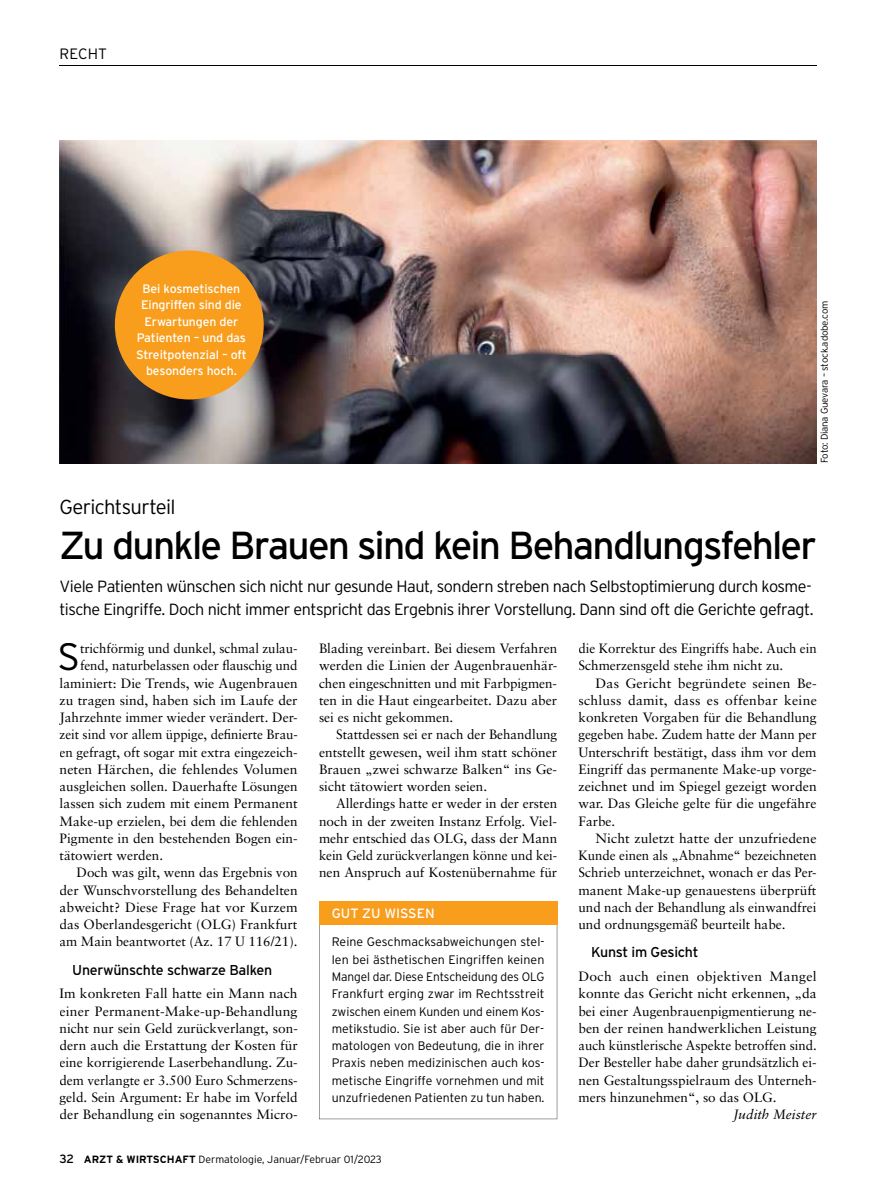
<style>
.page{position:relative;width:889px;height:1200px;background:#fff}
.page>*{position:absolute;margin:0;border:0;box-sizing:border-box;transform-origin:0 0}
.t1{font:39px "Interstate";letter-spacing:-.05em;color:#000}
.t2{font:300 38.1px "Interstate";color:#000}
.t3{font:300 20.25px "Interstate";letter-spacing:-.035em;color:#000}
.t4{font:300 16.2px/22.5px "Interstate";letter-spacing:-.03em;color:#000}
.t5{font:300 15px "Interstate";letter-spacing:.01em;color:#000}
.t6{font:14.25px "Interstate";letter-spacing:-.02em;color:#000}
.t7{font:13.5px/17.2px "Sabon";color:#000;text-align:justify}
.t8{font:italic 13.5px "Sabon";color:#000}
.t9{font:13.5px "Interstate";color:#fff}
.t10{font:300 12.3px/17.2px "Interstate";color:#000;text-align:justify}
.t11{font:12.3px/16.5px "Interstate";letter-spacing:-.01em;color:#fff;text-align:center}
.t12{font:300 10.5px "Interstate";color:#000}
.t13{font:300 9.75px "Interstate";letter-spacing:-.02em;color:#000}
.s1{font-weight:400;font-size:12px}
.s2{font-weight:700}
</style>
<div class="page">
<hr style="left:60px;top:66px;width:756px;height:1px;background:#000">
<img style="left:60px;top:140px;width:756px;height:323px">
<svg style="left:319px;top:924px;width:238px;height:194px"></svg>
<div style="left:319px;top:901px;width:238px;height:23px;background:#f99d1c"></div>
<div style="left:115px;top:250px;width:149px;height:149px;background:#f99d1c;border-radius:50%"></div>
<p class="t5" style="left:60px;top:45px;width:49px">RECHT</p>
<p class="t11" style="left:136px;top:280px;width:112px">Bei kosmetischen<br>Eingriffen sind die<br>Erwartungen der<br>Patienten – und das<br>Streitpotenzial – oft besonders hoch.</p>
<p class="t13" style="left:819px;top:463px;width:164px;rotate:-90deg">Foto: Diana Guevara – stock.adobe.com</p>
<h3 class="t3" style="left:60px;top:495px;width:118px">Gerichtsurteil</h3>
<h1 class="t1" style="left:60px;top:523px;width:758px">Zu dunkle Brauen sind kein Behandlungsfehler</h1>
<p class="t4" style="left:60px;top:575px;width:755px">Viele Patienten wünschen sich nicht nur gesunde Haut, sondern streben nach Selbstoptimierung durch kosme&shy;tische Eingriffe. Doch nicht immer entspricht das Ergebnis ihrer Vorstellung. Dann sind oft die Gerichte gefragt.</p>
<h2 class="t2" style="left:57px;top:635px;width:24px">S</h2>
<p class="t7" style="left:80px;top:639px;width:219px">trichförmig und dunkel, schmal zulau-</p>
<p class="t7" style="left:319px;top:639px;width:240px">Blading vereinbart. Bei diesem Verfahren werden die Linien der Augenbrauenhär&shy;chen eingeschnitten und mit Farbpigmen&shy;ten in die Haut eingearbeitet. Dazu aber sei es nicht gekommen.</p>
<p class="t7" style="left:319px;top:725px;width:240px;text-indent:17px">Stattdessen sei er nach der Behandlung entstellt gewesen, weil ihm statt schöner Brauen „zwei schwarze Balken“ ins Ge&shy;sicht tätowiert worden seien.</p>
<p class="t7" style="left:319px;top:794px;width:240px;text-indent:17px">Allerdings hatte er weder in der ersten noch in der zweiten Instanz Erfolg. Viel&shy;mehr entschied das OLG, dass der Mann kein Geld zurückverlangen könne und kei&shy;nen Anspruch auf Kostenübernahme für</p>
<p class="t7" style="left:578px;top:639px;width:240px">die Korrektur des Eingriffs habe. Auch ein<br>Schmerzensgeld stehe ihm nicht zu.</p>
<p class="t7" style="left:578px;top:674px;width:240px;text-indent:17px">Das Gericht begründete seinen Be&shy;schluss damit, dass es offenbar keine konkreten Vorgaben für die Behandlung gegeben habe. Zudem hatte der Mann per Unterschrift bestätigt, dass ihm vor dem Eingriff das permanente Make-up vorge&shy;zeichnet und im Spiegel gezeigt worden war. Das Gleiche gelte für die ungefähre Farbe.</p>
<p class="t7" style="left:578px;top:829px;width:240px;text-indent:17px">Nicht zuletzt hatte der unzufriedene Kunde einen als „Abnahme“ bezeichneten Schrieb unterzeichnet, wonach er das Per&shy;manent Make-up genauestens überprüft und nach der Behandlung als einwandfrei und ordnungsgemäß beurteilt habe.</p>
<p class="t6" style="left:591px;top:944px;width:109px">Kunst im Gesicht</p>
<p class="t7" style="left:578px;top:967px;width:240px">Doch auch einen objektiven Mangel konnte das Gericht nicht erkennen, „da bei einer Augenbrauenpigmentierung ne&shy;ben der reinen handwerklichen Leistung auch künstlerische Aspekte betroffen sind.<br>Der Besteller habe daher grundsätzlich ei&shy;nen Gestaltungsspielraum des Unterneh&shy;mers hinzunehmen“, so das OLG.</p>
<p class="t8" style="left:733px;top:1106px;width:85px">Judith Meister</p>
<p class="t7" style="left:80px;top:656px;width:219px">fend, naturbelassen oder flauschig und</p>
<p class="t7" style="left:60px;top:674px;width:240px">laminiert: Die Trends, wie Augenbrauen</p>
<p class="t7" style="left:60px;top:691px;width:239px">zu tragen sind, haben sich im Laufe der</p>
<p class="t7" style="left:60px;top:708px;width:240px">Jahrzehnte immer wieder verändert. Der-</p>
<p class="t7" style="left:60px;top:725px;width:240px">zeit sind vor allem üppige, definierte Brau-</p>
<p class="t7" style="left:60px;top:743px;width:239px">en gefragt, oft sogar mit extra eingezeich-</p>
<p class="t7" style="left:60px;top:760px;width:239px">neten Härchen, die fehlendes Volumen</p>
<p class="t7" style="left:60px;top:777px;width:240px">ausgleichen sollen. Dauerhafte Lösungen</p>
<p class="t7" style="left:60px;top:794px;width:240px">lassen sich zudem mit einem Permanent</p>
<p class="t7" style="left:60px;top:812px;width:240px">Make-up erzielen, bei dem die fehlenden</p>
<p class="t7" style="left:60px;top:829px;width:240px">Pigmente in den bestehenden Bogen ein-</p>
<p class="t7" style="left:60px;top:846px;width:105px">tätowiert werden.</p>
<p class="t7" style="left:77px;top:863px;width:223px">Doch was gilt, wenn das Ergebnis von</p>
<p class="t7" style="left:60px;top:881px;width:240px">der Wunschvorstellung des Behandelten</p>
<p class="t7" style="left:60px;top:898px;width:239px">abweicht? Diese Frage hat vor Kurzem</p>
<p class="t7" style="left:60px;top:915px;width:239px">das Oberlandesgericht (OLG) Frankfurt</p>
<p class="t7" style="left:60px;top:932px;width:239px">am Main beantwortet (Az. 17 U 116/21).</p>
<p class="t6" style="left:72px;top:961px;width:201px">Unerwünschte schwarze Balken</p>
<p class="t7" style="left:60px;top:984px;width:240px">Im konkreten Fall hatte ein Mann nach einer Permanent-Make-up-Behandlung nicht nur sein Geld zurückverlangt, son&shy;dern auch die Erstattung der Kosten für eine korrigierende Laserbehandlung. Zu&shy;dem verlangte er 3.500 Euro Schmerzens&shy;geld. Sein Argument: Er habe im Vorfeld der Behandlung ein sogenanntes Micro-</p>
<p class="t9" style="left:332px;top:905px;width:104px">GUT ZU WISSEN</p>
<p class="t10" style="left:332px;top:933px;width:214px">Reine Geschmacksabweichungen stel&shy;len bei ästhetischen Eingriffen keinen Mangel dar. Diese Entscheidung des OLG Frankfurt erging zwar im Rechtsstreit zwischen einem Kunden und einem Kos&shy;metikstudio. Sie ist aber auch für Der&shy;matologen von Bedeutung, die in ihrer Praxis neben medizinischen auch kos&shy;metische Eingriffe vornehmen und mit unzufriedenen Patienten zu tun haben.</p>
<p class="t12" style="left:60px;top:1152px;width:324px"><span class="s1">32</span> <span class="s2">ARZT &amp; WIRTSCHAFT</span> Dermatologie, Januar/Februar 01 / 2023</p>
</div>
